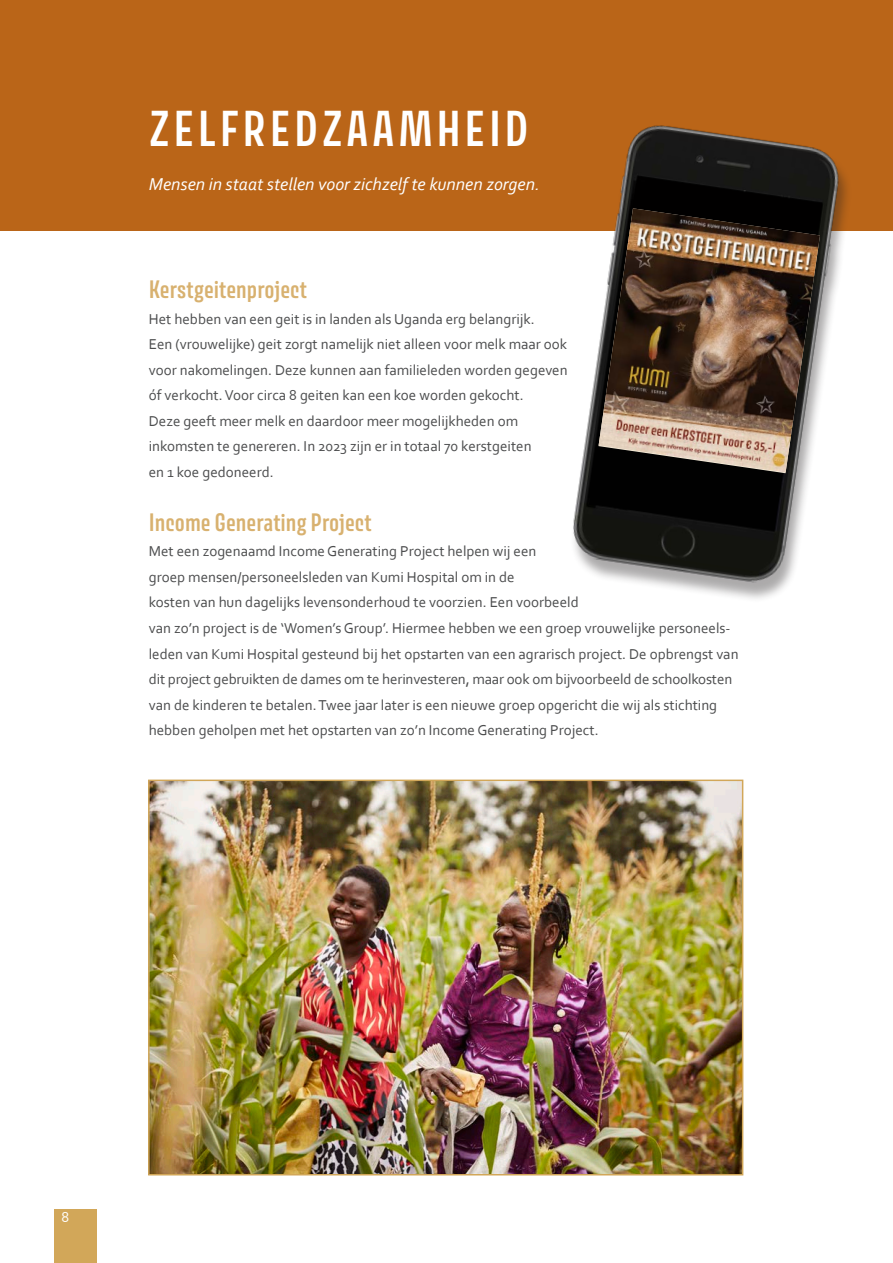
<style>
.page{position:relative;width:893px;height:1263px;background:#fff}
.page>*{position:absolute;margin:0;border:0;box-sizing:border-box;transform-origin:0 0}
.t1{font:600 45px "Avory I Latn";letter-spacing:.08em;color:#fff}
.t2{font:600 22.5px "Avory I Latn";color:#d8b16f}
.t3{font:italic 18px "Corbel";color:#fff}
.t4{font:15px/25.5px "Corbel";color:#4b4c4d}
.t5{font:15px "Corbel";color:#fff}
</style>
<div class="page">
<div style="left:0;top:0;width:893px;height:230px;background:#ba6518"></div>
<img style="left:151px;top:782px;width:589px;height:390px">
<div style="left:148px;top:779px;width:595px;height:396px;border:2px solid #d2a759"></div>
<img style="left:547px;top:125px;width:318px;height:474px">
<img style="left:599px;top:208px;width:221px;height:264px">
<div style="left:54px;top:1209px;width:42px;height:54px;background:#d2a759"></div>
<p class="t1" style="left:149px;top:100px;width:381px">ZELFREDZAAMHEID</p>
<p class="t3" style="left:149px;top:173px;width:393px">Mensen in staat stellen voor zichzelf te kunnen zorgen.</p>
<p class="t2" style="left:149px;top:275px;width:160px">Kerstgeitenproject</p>
<p class="t4" style="left:149px;top:306px;width:387px">Het hebben van een geit is in landen als Uganda erg belangrijk.</p>
<p class="t4" style="left:149px;top:331px;width:420px;text-align:justify">Een (vrouwelijke) geit zorgt namelijk niet alleen voor melk maar ook voor nakomelingen. Deze kunnen aan familieleden worden gegeven óf verkocht. Voor circa 8 geiten kan een koe worden gekocht.</p>
<p class="t4" style="left:149px;top:408px;width:371px">Deze geeft meer melk en daardoor meer mogelijkheden om</p>
<p class="t4" style="left:149px;top:433px;width:384px">inkomsten te genereren. In 2023 zijn er in totaal 70 kerstgeiten</p>
<p class="t4" style="left:149px;top:459px;width:126px">en 1 koe gedoneerd.</p>
<p class="t2" style="left:149px;top:508px;width:224px">Income Generating Project</p>
<p class="t4" style="left:149px;top:538px;width:389px">Met een zogenaamd Income Generating Project helpen wij een groep mensen/personeelsleden van Kumi Hospital om in de</p>
<p class="t4" style="left:149px;top:589px;width:591px">kosten van hun dagelijks levensonderhoud te voorzien. Een voorbeeld<br>van zo’n project is de ‘Women’s Group’. Hiermee hebben we een groep vrouwelijke personeels&shy;leden van Kumi Hospital gesteund bij het opstarten van een agrarisch project. De opbrengst van dit project gebruikten de dames om te herinvesteren, maar ook om bijvoorbeeld de schoolkosten van de kinderen te betalen. Twee jaar later is een nieuwe groep opgericht die wij als stichting hebben geholpen met het opstarten van zo’n Income Generating Project.</p>
<p class="t5" style="left:62px;top:1207px;width:9px">8</p>
</div>
